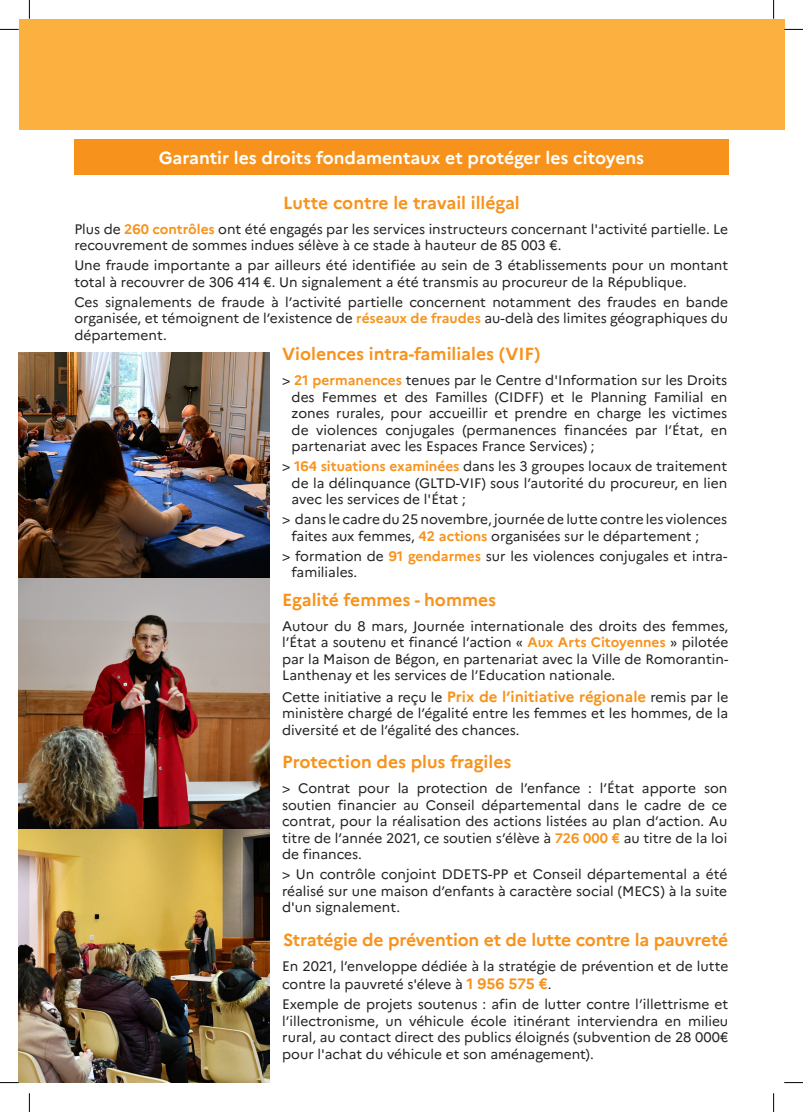
<style>
.page{position:relative;width:803px;height:1112px;background:#fff}
.page>*{position:absolute;margin:0;border:0;box-sizing:border-box;transform-origin:0 0}
.t1{font:700 17.5px "Marianne";letter-spacing:-.005em;color:#f7931d}
.t2{font:700 17.5px "Marianne";color:#fff}
.t3{font:13.75px/16.5px "Marianne";color:#231f20;text-align:justify}
.s1{font-weight:700;color:#f7931d}
.s2{font-weight:700;font-size:15px;color:#f7931d}
</style>
<div class="page">
<div style="left:19px;top:19px;width:765px;height:111px;background:#fbb03f"></div>
<div style="left:74px;top:139px;width:654px;height:35px;background:#f7931d"></div>
<img style="left:19px;top:352px;width:251px;height:730px">
<svg style="left:0;top:29px;width:19px;height:1px"></svg>
<svg style="left:784px;top:29px;width:19px;height:1px"></svg>
<svg style="left:0;top:1081px;width:19px;height:2px"></svg>
<svg style="left:784px;top:1082px;width:19px;height:1px"></svg>
<svg style="left:29px;top:0;width:1px;height:19px"></svg>
<svg style="left:29px;top:1093px;width:1px;height:18px"></svg>
<svg style="left:773px;top:0;width:1px;height:19px"></svg>
<svg style="left:773px;top:1093px;width:1px;height:18px"></svg>
<p class="t2" style="left:159px;top:147px;width:487px">Garantir les droits fondamentaux et protéger les citoyens</p>
<p class="t1" style="left:283px;top:192px;width:238px">Lutte contre le travail illégal</p>
<p class="t3" style="left:74px;top:220px;width:655px">Plus de <span class="s1">260 contrôles</span> ont été engagés par les services instructeurs concernant l'activité partielle. Le recouvrement de sommes indues sélève à ce stade à hauteur de 85 003 €.</p>
<p class="t3" style="left:74px;top:257px;width:655px">Une fraude importante a par ailleurs été identifiée au sein de 3 établissements pour un montant total à recouvrer de 306 414 €. Un signalement a été transmis au procureur de la République.</p>
<p class="t3" style="left:74px;top:293px;width:655px">Ces signalements de fraude à l’activité partielle concernent notamment des fraudes en bande organisée, et témoignent de l’existence de <span class="s1">réseaux de fraudes</span> au-delà des limites géographiques du département.</p>
<p class="t1" style="left:282px;top:343px;width:260px">Violences intra-familiales (VIF)</p>
<p class="t3" style="left:292px;top:372px;width:437px;text-indent:-9px">&gt; <span class="s1">21 permanences</span> tenues par le Centre d'Information sur les Droits des Femmes et des Familles (CIDFF) et le Planning Familial en zones rurales, pour accueillir et prendre en charge les victimes de violences conjugales (permanences financées par l’État, en partenariat avec les Espaces France Services) ;</p>
<p class="t3" style="left:292px;top:458px;width:437px;text-indent:-9px">&gt; <span class="s1">164 situations examinées</span> dans les 3 groupes locaux de traitement de la délinquance (GLTD-VIF) sous l’autorité du procureur, en lien avec les services de l'État ;</p>
<p class="t3" style="left:292px;top:511px;width:437px;text-indent:-9px">&gt; dans le cadre du 25 novembre, journée de lutte contre les violences faites aux femmes, <span class="s1">42 actions</span> organisées sur le département ;</p>
<p class="t3" style="left:292px;top:547px;width:437px;text-indent:-9px">&gt; formation de <span class="s1">91 gendarmes</span> sur les violences conjugales et intra&shy;familiales.</p>
<p class="t1" style="left:282px;top:589px;width:216px">Egalité femmes - hommes</p>
<p class="t3" style="left:282px;top:617px;width:448px">Autour du 8 mars, Journée internationale des droits des femmes, l’État a soutenu et financé l’action « <span class="s1">Aux Arts Citoyennes</span> » pilotée par la Maison de Bégon, en partenariat avec la Ville de Romorantin-Lanthenay et les services de l’Education nationale.</p>
<p class="t3" style="left:282px;top:688px;width:448px">Cette initiative a reçu le <span class="s2">Prix de l’initiative régionale</span> remis par le ministère chargé de l’égalité entre les femmes et les hommes, de la diversité et de l’égalité des chances.</p>
<p class="t1" style="left:282px;top:751px;width:231px">Protection des plus fragiles</p>
<p class="t3" style="left:282px;top:779px;width:447px">&gt; Contrat pour la protection de l’enfance : l’État apporte son soutien financier au Conseil départemental dans le cadre de ce contrat, pour la réalisation des actions listées au plan d’action. Au titre de l’année 2021, ce soutien s’élève à <span class="s1">726 000 €</span> au titre de la loi de finances.</p>
<p class="t3" style="left:282px;top:865px;width:447px">&gt; Un contrôle conjoint DDETS-PP et Conseil départemental a été réalisé sur une maison d’enfants à caractère social (MECS) à la suite d'un signalement.</p>
<p class="t1" style="left:283px;top:928px;width:447px">Stratégie de prévention et de lutte contre la pauvreté</p>
<p class="t3" style="left:282px;top:956px;width:448px;line-height:18px">En 2021, l’enveloppe dédiée à la stratégie de prévention et de lutte contre la pauvreté s'éleve à <span class="s2">1 956 575 €</span>.</p>
<p class="t3" style="left:282px;top:995px;width:448px">Exemple de projets soutenus : afin de lutter contre l’illettrisme et l’illectronisme, un véhicule école itinérant interviendra en milieu rural, au contact direct des publics éloignés (subvention de 28 000€ pour l'achat du véhicule et son aménagement).</p>
</div>
